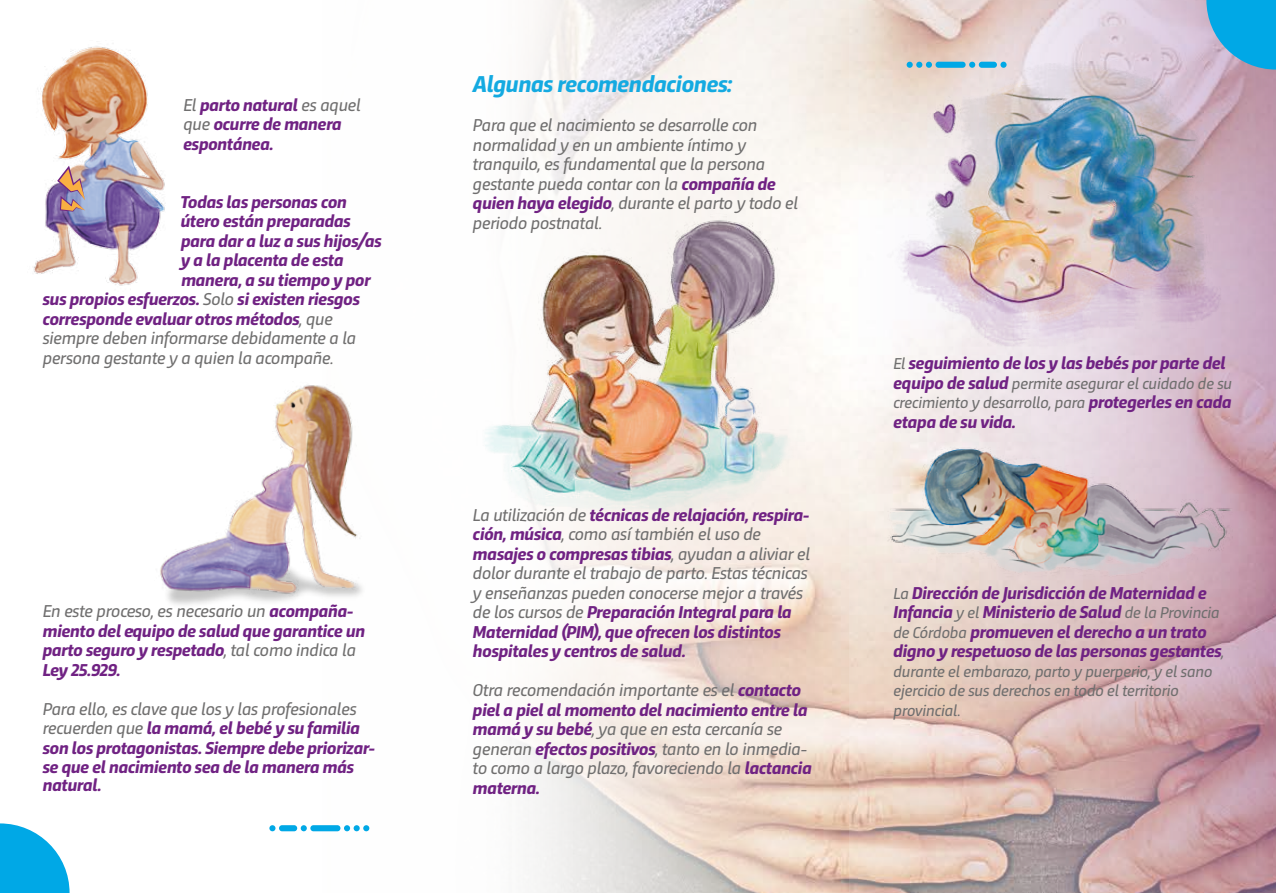
<style>
.page{position:relative;width:1276px;height:893px;background:#fff}
.page>*{position:absolute;margin:0;border:0;box-sizing:border-box;transform-origin:0 0}
.t1{font:italic 700 24px "Trasandina";letter-spacing:-.025em;color:#14aae1}
.t2{font:italic 700 18px/19.5px "Trasandina";letter-spacing:-.02em;color:#702283}
.t3{font:italic 18px/19.5px "Trasandina";letter-spacing:-.03em;color:#706f6f}
.t4{font:italic 16.5px/19.5px "Trasandina";letter-spacing:-.025em;color:#706f6f}
.s1{font-weight:700;color:#702283}
.s2{font-weight:400;color:#706f6f}
.s3{font-weight:400;font-size:16.5px;color:#706f6f}
.s4{font-weight:700;font-size:18px;color:#702283}
</style>
<div class="page">
<img style="left:271px;top:0;width:578px;height:893px">
<svg style="left:849px;top:0;width:427px;height:893px;background:#d8bfc0"></svg>
<img style="left:33px;top:46px;width:132px;height:240px">
<svg style="left:57px;top:166px;width:28px;height:46px"></svg>
<img style="left:473px;top:213px;width:331px;height:309px">
<img style="left:380px;top:533px;width:17px;height:106px">
<img style="left:160px;top:332px;width:220px;height:313px">
<img style="left:884px;top:44px;width:347px;height:309px">
<img style="left:881px;top:439px;width:395px;height:145px">
<svg style="left:344px;top:825px;width:25px;height:6px"></svg>
<svg style="left:301px;top:825px;width:6px;height:6px"></svg>
<svg style="left:269px;top:825px;width:6px;height:6px"></svg>
<div style="left:310px;top:825px;width:30px;height:6px;background:#00a8e6;border-radius:3px"></div>
<div style="left:279px;top:825px;width:18px;height:6px;background:#00a8e6;border-radius:3px"></div>
<svg style="left:0;top:823px;width:70px;height:70px"></svg>
<svg style="left:906px;top:62px;width:26px;height:6px"></svg>
<svg style="left:969px;top:62px;width:6px;height:6px"></svg>
<svg style="left:1000px;top:62px;width:6px;height:6px"></svg>
<div style="left:935px;top:62px;width:30px;height:6px;background:#00a8e6;border-radius:3px"></div>
<div style="left:978px;top:62px;width:19px;height:6px;background:#00a8e6;border-radius:3px"></div>
<svg style="left:1206px;top:0;width:70px;height:70px;background:#2da9de"></svg>
<h1 class="t1" style="left:472px;top:66px;width:261px">Algunas recomendaciones:</h1>
<p class="t3" style="left:472px;top:114px;width:327px">Para que el nacimiento se desarrolle con normalidad y en un ambiente íntimo y tranquilo, es fundamental que la persona gestante pueda contar con la <span class="s1">compañía de quien haya elegido</span>, durante el parto y todo el periodo postnatal.</p>
<p class="t2" style="left:183px;top:93px;width:179px"><span class="s2">El</span> parto natural <span class="s2">es aquel que</span> ocurre de manera espontánea.</p>
<p class="t2" style="left:180px;top:191px;width:168px">Todas las personas con</p>
<p class="t2" style="left:180px;top:210px;width:172px">útero están preparadas</p>
<p class="t2" style="left:181px;top:230px;width:203px">para dar a luz a sus hijos/as</p>
<p class="t2" style="left:181px;top:249px;width:164px">y a la placenta de esta</p>
<p class="t2" style="left:181px;top:269px;width:191px">manera, a su tiempo y por</p>
<p class="t2" style="left:42px;top:288px;width:319px">sus propios esfuerzos. <span class="s2">Solo</span> si existen riesgos</p>
<p class="t2" style="left:42px;top:308px;width:292px">corresponde evaluar otros métodos<span class="s2">, que</span></p>
<p class="t3" style="left:42px;top:327px;width:315px">siempre deben informarse debidamente a la</p>
<p class="t3" style="left:42px;top:347px;width:293px">persona gestante y a quien la acompañe.</p>
<p class="t2" style="left:893px;top:352px;width:334px"><span class="s3">El</span> seguimiento de los y las bebés por parte del</p>
<p class="t4" style="left:893px;top:372px;width:340px"><span class="s4">equipo de salud</span> permite asegurar el cuidado de su crecimiento y desarrollo, para <span class="s4">protegerles en cada</span></p>
<p class="t2" style="left:893px;top:411px;width:124px">etapa de su vida.</p>
<p class="t2" style="left:42px;top:600px;width:324px"><span class="s2">En este proceso, es necesario un</span> acompaña&shy;miento del equipo de salud que garantice un parto seguro y respetado<span class="s2">, tal como indica la </span>Ley 25.929.</p>
<p class="t2" style="left:42px;top:698px;width:334px;line-height:19px"><span class="s2">Para ello, es clave que los y las profesionales recuerden que</span> la mamá, el bebé y su familia son los protagonistas. Siempre debe priorizar&shy;se que el nacimiento sea de la manera más natural.</p>
<p class="t2" style="left:472px;top:503px;width:339px"><span class="s2">La utilización de</span> técnicas de relajación, respira&shy;ción, música<span class="s2">, como así también el uso de </span>masajes o compresas tibias<span class="s2">, ayudan a aliviar el dolor durante el trabajo de parto. Estas técnicas y enseñanzas pueden conocerse mejor a través de los cursos de</span> Preparación Integral para la Maternidad (PIM), que ofrecen los distintos hospitales y centros de salud.</p>
<p class="t3" style="left:472px;top:679px;width:341px">Otra recomendación importante es el <span class="s1">contacto piel a piel al momento del nacimiento entre la mamá y su bebé</span>, ya que en esta cercanía se generan <span class="s1">efectos positivos</span>, tanto en lo inmedia&shy;to como a largo plazo, favoreciendo la <span class="s1">lactancia materna.</span></p>
<p class="t2" style="left:893px;top:582px;width:333px"><span class="s3">La</span> Dirección de Jurisdicción de Maternidad e Infancia <span class="s3">y el</span> Ministerio de Salud <span class="s3">de la Provincia de Córdoba</span> promueven el derecho a un trato digno y respetuoso de las personas gestantes<span class="s3">,</span></p>
<p class="t4" style="left:893px;top:660px;width:321px">durante el embarazo, parto y puerperio, y el sano ejercicio de sus derechos en todo el territorio provincial.</p>
</div>
